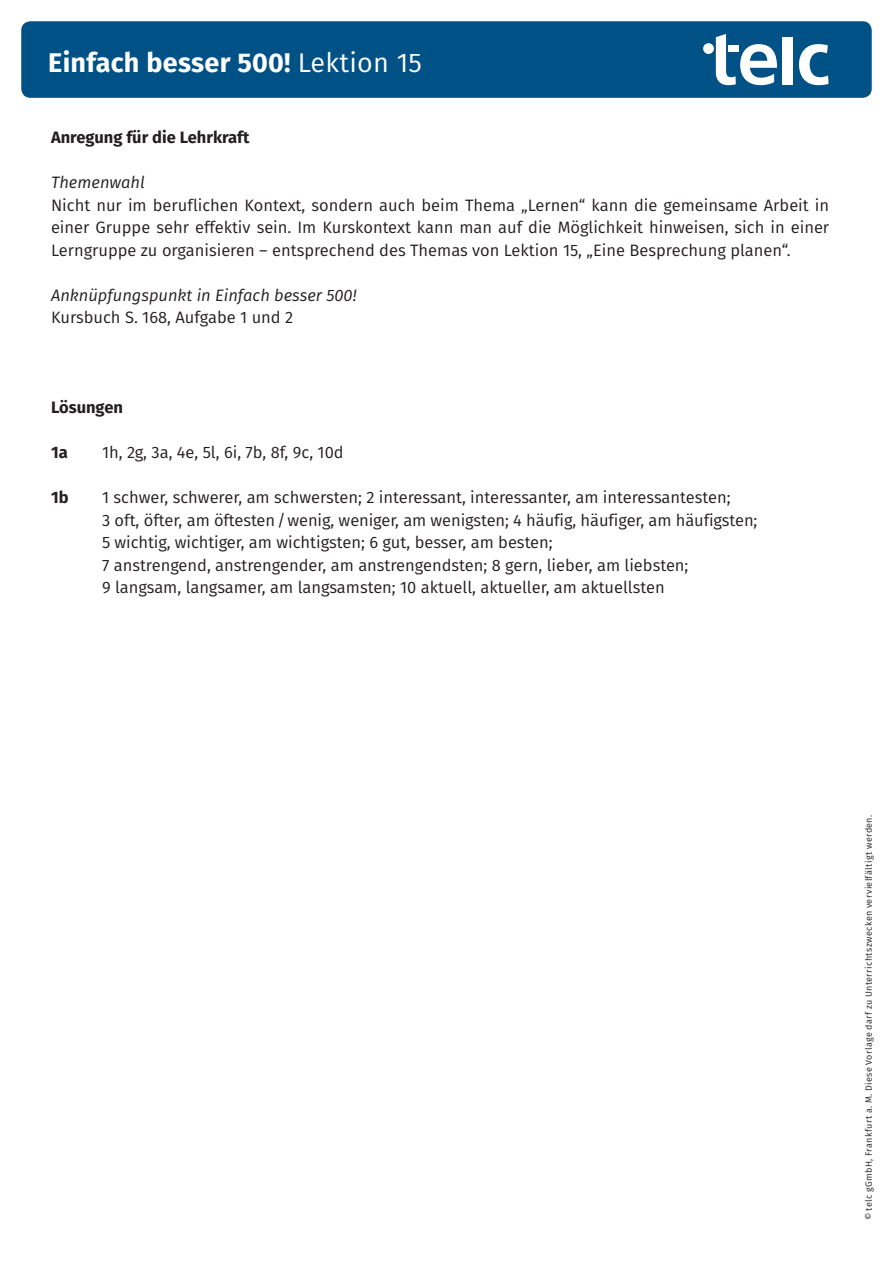
<style>
.page{position:relative;width:893px;height:1263px;background:#fff}
.page>*{position:absolute;margin:0;border:0;box-sizing:border-box;transform-origin:0 0}
.t1{font:700 27px "Fira Sans";letter-spacing:.01em;color:#fff}
.t2{font:16.5px/22.5px "Fira Sans";color:#231f20;text-align:justify}
.t3{font:italic 16.5px "Fira Sans";color:#231f20}
.t4{font:700 16.5px "Fira Sans";color:#231f20}
.t5{font:9px "Fira Sans";letter-spacing:.035em;color:#231f20}
.s1{font-weight:400}
</style>
<div class="page">
<div style="left:22px;top:22px;width:849px;height:75px;background:#005185;border-radius:9px"></div>
<div style="left:21px;top:21px;width:851px;height:77px;border:2px solid #005185;border-radius:9px"></div>
<svg style="left:716px;top:34px;width:61px;height:51px"></svg>
<div style="left:783px;top:37px;width:10px;height:47px;background:#fff"></div>
<svg style="left:799px;top:44px;width:29px;height:41px"></svg>
<div style="left:703px;top:43px;width:11px;height:11px;background:#fff;border-radius:50%"></div>
<div style="left:728px;top:45px;width:11px;height:7px;background:#fff"></div>
<h1 class="t1" style="left:48px;top:40px;width:375px">Einfach besser 500! <span class="s1">Lektion 15</span></h1>
<p class="t4" style="left:51px;top:123px;width:200px">Anregung für die Lehrkraft</p>
<p class="t3" style="left:51px;top:170px;width:95px">Themenwahl</p>
<p class="t2" style="left:51px;top:193px;width:780px">Nicht nur im beruflichen Kontext, sondern auch beim Thema „Lernen“ kann die gemeinsame Arbeit in einer Gruppe sehr effektiv sein. Im Kurskontext kann man auf die Möglichkeit hinweisen, sich in einer Lerngruppe zu organisieren – entsprechend des Themas von Lektion 15, „Eine Besprechung planen“.</p>
<p class="t3" style="left:51px;top:283px;width:307px">Anknüpfungspunkt in Einfach besser 500!</p>
<p class="t2" style="left:51px;top:306px;width:244px">Kursbuch S. 168, Aufgabe 1 und 2</p>
<p class="t4" style="left:51px;top:393px;width:73px">Lösungen</p>
<p class="t4" style="left:51px;top:438px;width:18px">1a</p>
<p class="t2" style="left:102px;top:441px;width:243px">1h, 2g, 3a, 4e, 5l, 6i, 7b, 8f, 9c, 10d</p>
<p class="t4" style="left:51px;top:483px;width:19px">1b</p>
<p class="t2" style="left:102px;top:486px;width:657px;text-align:left">1 schwer, schwerer, am schwersten; 2 interessant, interessanter, am interessantesten;<br>3 oft, öfter, am öftesten/wenig, weniger, am wenigsten; 4 häufig, häufiger, am häufigsten; 5 wichtig, wichtiger, am wichtigsten; 6 gut, besser, am besten;<br>7 anstrengend, anstrengender, am anstrengendsten; 8 gern, lieber, am liebsten;<br>9 langsam, langsamer, am langsamsten; 10 aktuell, aktueller, am aktuellsten</p>
<p class="t5" style="left:862px;top:1220px;width:407px;rotate:-90deg">© telc gGmbH, Frankfurt a. M. Diese Vorlage darf zu Unterrichtszwecken vervielfältigt werden.</p>
</div>
